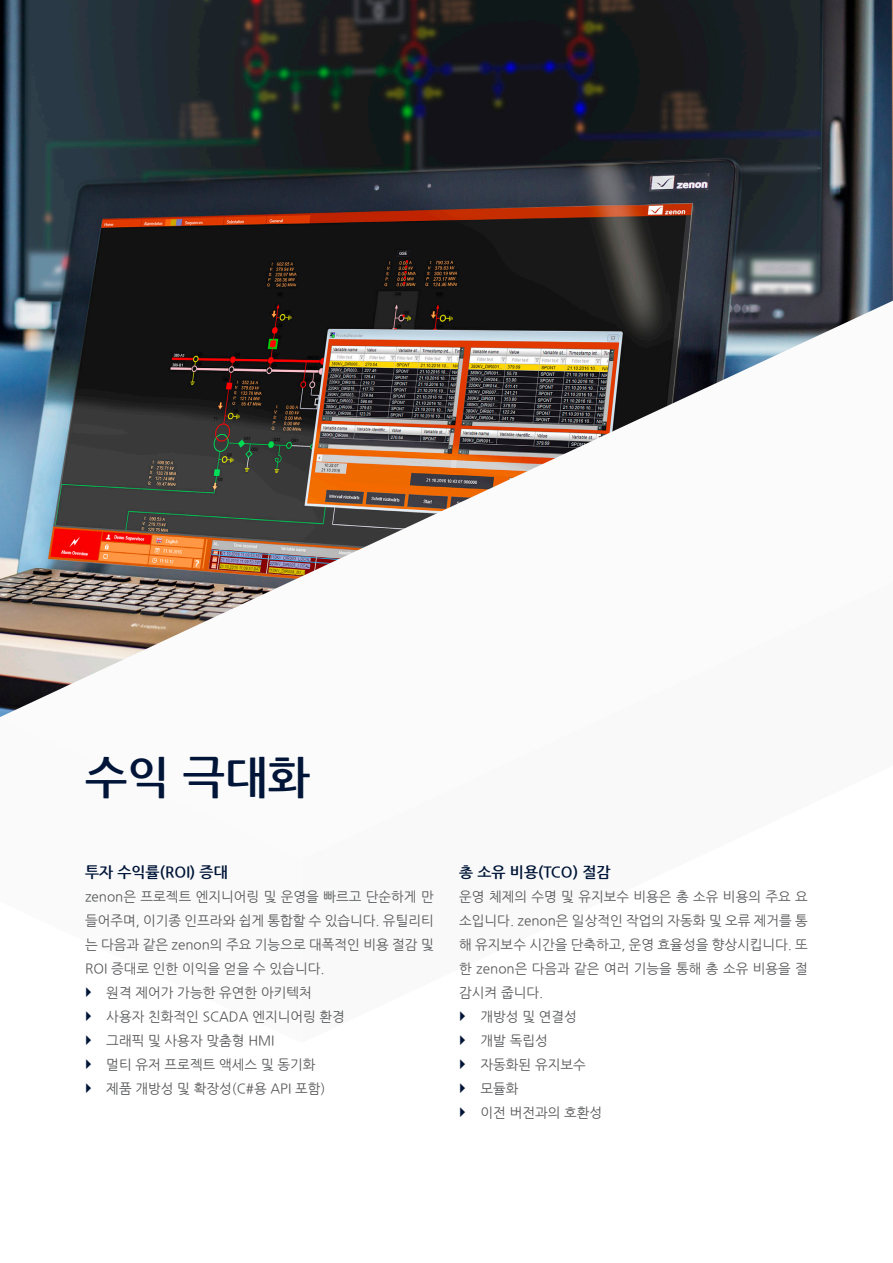
<style>
.page{position:relative;width:893px;height:1263px;background:#fff}
.page>*{position:absolute;margin:0;border:0;box-sizing:border-box;transform-origin:0 0}
.Headline_Innen{font:700 45px "Nanum Gothic";color:#001537}
.subheadlines_in_copy{font:700 15px "Nanum Gothic";color:#001537}
.copy_justified{font:13.5px/24px "Nanum Gothic";color:#57585a;text-align:justify}
</style>
<div class="page">
<img style="left:0;top:0;width:893px;height:717px">
<p class="Headline_Innen" style="left:85px;top:755px;width:227px">수익 극대화</p>
<p class="subheadlines_in_copy" style="left:85px;top:865px;width:144px">투자 수익률(ROI) 증대</p>
<p class="copy_justified" style="left:85px;top:885px;width:350px">zenon은 프로젝트 엔지니어링 및 운영을 빠르고 단순하게 만 들어주며, 이기종 인프라와 쉽게 통합할 수 있습니다. 유틸리티 는 다음과 같은 zenon의 주요 기능으로 대폭적인 비용 절감 및 ROI 증대로 인한 이익을 얻을 수 있습니다.</p>
<p class="copy_justified" style="left:106px;top:981px;width:207px">원격 제어가 가능한 유연한 아키텍처</p>
<p class="copy_justified" style="left:106px;top:1005px;width:240px">사용자 친화적인 SCADA 엔지니어링 환경</p>
<p class="copy_justified" style="left:106px;top:1029px;width:170px">그래픽 및 사용자 맞춤형 HMI</p>
<p class="copy_justified" style="left:106px;top:1053px;width:211px">멀티 유저 프로젝트 액세스 및 동기화</p>
<p class="copy_justified" style="left:106px;top:1077px;width:221px">제품 개방성 및 확장성(C#용 API 포함)</p>
<p class="subheadlines_in_copy" style="left:459px;top:865px;width:153px">총 소유 비용(TCO) 절감</p>
<p class="copy_justified" style="left:459px;top:885px;width:350px">운영 체제의 수명 및 유지보수 비용은 총 소유 비용의 주요 요 소입니다. zenon은 일상적인 작업의 자동화 및 오류 제거를 통 해 유지보수 시간을 단축하고, 운영 효율성을 향상시킵니다. 또 한 zenon은 다음과 같은 여러 기능을 통해 총 소유 비용을 절 감시켜 줍니다.</p>
<p class="copy_justified" style="left:480px;top:1005px;width:98px">개방성 및 연결성</p>
<p class="copy_justified" style="left:480px;top:1029px;width:69px">개발 독립성</p>
<p class="copy_justified" style="left:480px;top:1053px;width:107px">자동화된 유지보수</p>
<p class="copy_justified" style="left:480px;top:1077px;width:40px">모듈화</p>
<p class="copy_justified" style="left:480px;top:1101px;width:123px">이전 버전과의 호환성</p>
</div>
